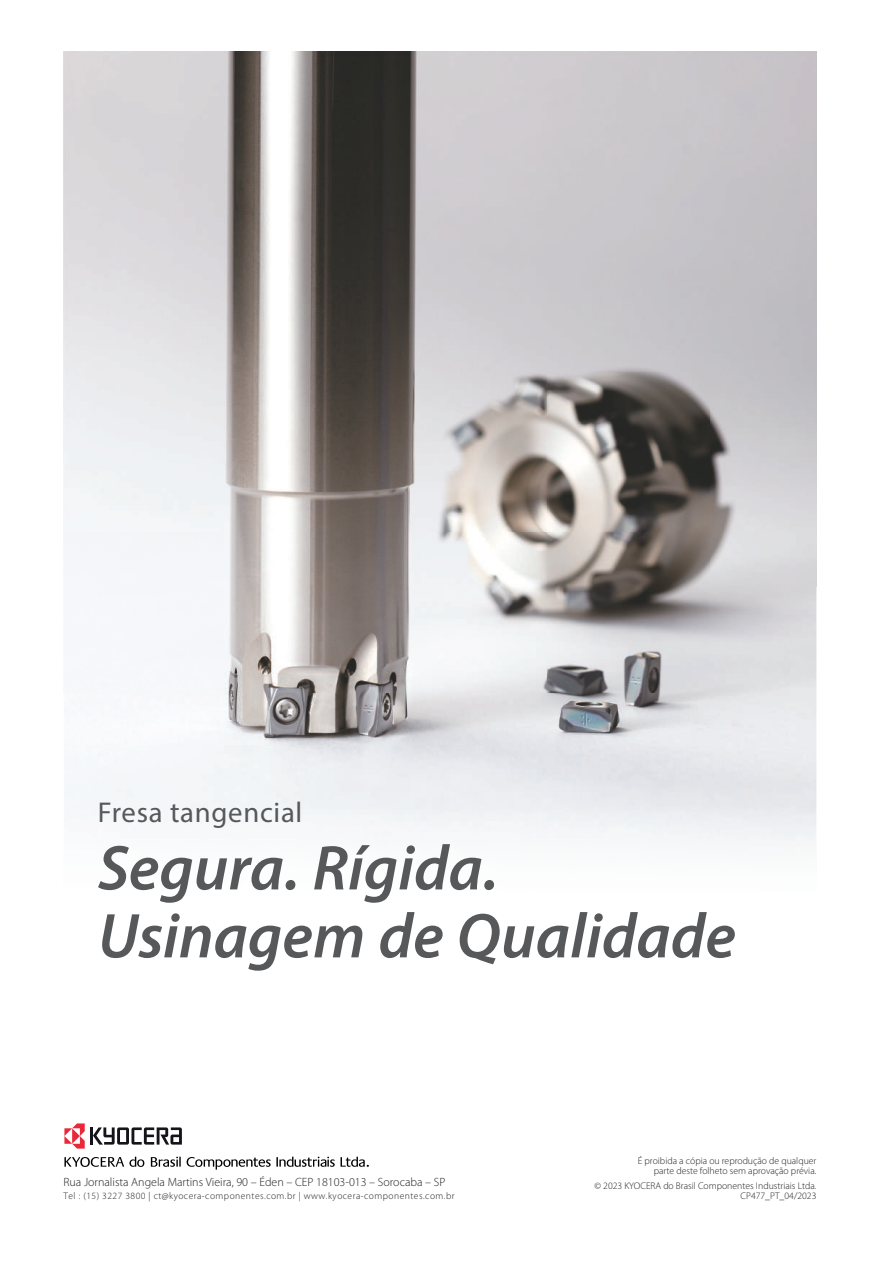
<style>
.page{position:relative;width:893px;height:1263px;background:#fff}
.page>*{position:absolute;margin:0;border:0;box-sizing:border-box;transform-origin:0 0}
.t1{font:italic 600 63.75px/67.9px "Myriad Pro";color:#57585a}
.t2{font:28.65px "Myriad Pro";letter-spacing:.025em;color:#57585a}
.t3{font:300 12px "Myriad Pro";color:#231f20}
.t4{font:300 9.75px/10.5px "Myriad Pro";color:#231f20;text-align:right}
.t5{font:300 9.6px "Myriad Pro";letter-spacing:.05em;color:#231f20}
</style>
<div class="page">
<img style="left:64px;top:51px;width:645px;height:643px">
<img style="left:709px;top:51px;width:107px;height:792px">
<img style="left:225px;top:694px;width:484px;height:147px">
<img style="left:95px;top:841px;width:655px;height:13px">
<svg style="left:64px;top:1157px;width:80px;height:10px"></svg>
<svg style="left:151px;top:1157px;width:30px;height:10px"></svg>
<svg style="left:187px;top:1157px;width:148px;height:12px"></svg>
<svg style="left:341px;top:1157px;width:28px;height:10px"></svg>
<hr style="left:90px;top:1127px;width:3px;height:17px;background:#15141a">
<svg style="left:93px;top:1127px;width:89px;height:17px"></svg>
<svg style="left:64px;top:1123px;width:21px;height:25px"></svg>
<h2 class="t2" style="left:98px;top:795px;width:206px">Fresa tangencial</h2>
<h1 class="t1" style="left:98px;top:832px;width:640px">Segura. Rígida.<br>Usinagem de Qualidade</h1>
<p class="t3" style="left:64px;top:1175px;width:383px">Rua Jornalista Angela Martins Vieira, 90 – Éden – CEP 18103-013 – Sorocaba – SP</p>
<p class="t5" style="left:64px;top:1190px;width:393px">Tel : (15) 3227 3800 | ct@kyocera-componentes.com.br | www.kyocera-componentes.com.br</p>
<p class="t4" style="left:638px;top:1155px;width:180px">É proibida a cópia ou reprodução de qualquer parte deste folheto sem aprovação prévia.</p>
<p class="t4" style="left:595px;top:1180px;width:223px">© 2023 KYOCERA do Brasil Componentes Industriais Ltda.<br>CP477_PT_04/2023</p>
</div>
